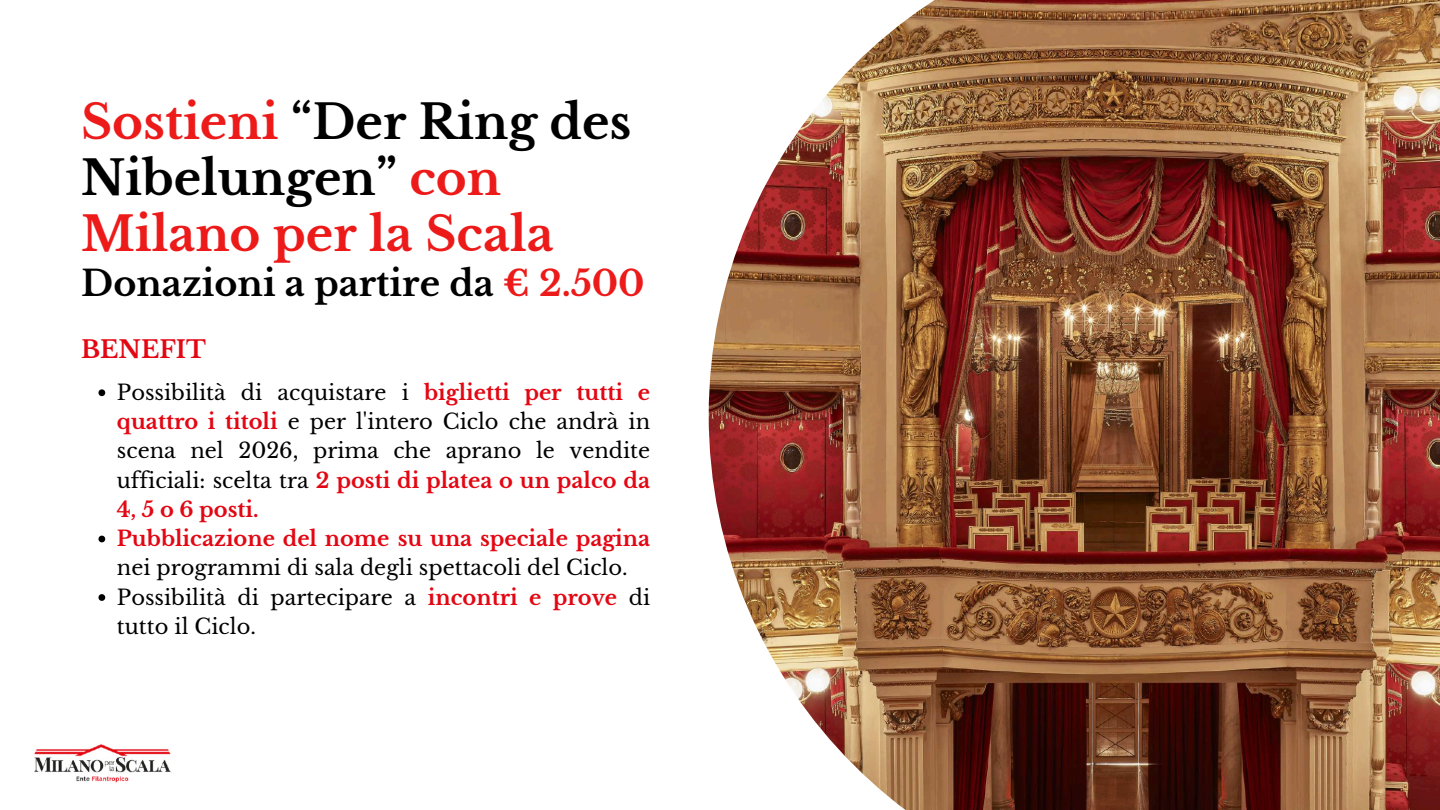
<style>
.page{position:relative;width:1440px;height:810px;background:#fff}
.page>*{position:absolute;margin:0;border:0;box-sizing:border-box;transform-origin:0 0}
.t1{font:700 47px/56.2px "Libre Baskerville";color:#ed1a1a}
.t2{font:700 35px "Libre Baskerville";color:#000}
.t3{font:700 24px "Libre Baskerville";color:#e30713}
.t4{font:21px/29.2px "Libre Baskerville";color:#000}
.s1{color:#000}
.s2{color:#ed1a1a}
.s3{font-weight:700;color:#e30713}
</style>
<div class="page">
<img style="left:709px;top:0;width:731px;height:810px">
<img style="left:34px;top:744px;width:137px;height:39px">
<svg style="left:98px;top:389px;width:7px;height:7px"></svg>
<svg style="left:98px;top:536px;width:7px;height:6px"></svg>
<svg style="left:98px;top:594px;width:7px;height:7px"></svg>
<h1 class="t1" style="left:81px;top:94px;width:552px">Sostieni <span class="s1">“Der Ring des<br>Nibelungen”</span> con<br>Milano per la Scala</h1>
<h2 class="t2" style="left:81px;top:262px;width:565px">Donazioni a partire da <span class="s2">€ 2.500</span></h2>
<p class="t3" style="left:81px;top:335px;width:127px">BENEFIT</p>
<p class="t4" style="left:117px;top:378px;width:535px">Possibilità di acquistare i <span class="s3">biglietti per tutti e quattro i titoli</span> e per l'intero Ciclo che andrà in scena nel 2026, prima che aprano le vendite ufficiali: scelta tra <span class="s3">2 posti di platea o un palco da 4, 5 o 6 posti.<br>Pubblicazione del nome su una speciale pagina</span></p>
<p class="t4" style="left:117px;top:553px;width:535px">nei programmi di sala degli spettacoli del Ciclo.<br>Possibilità di partecipare a <span class="s3">incontri e prove</span> di tutto il Ciclo.</p>
</div>
